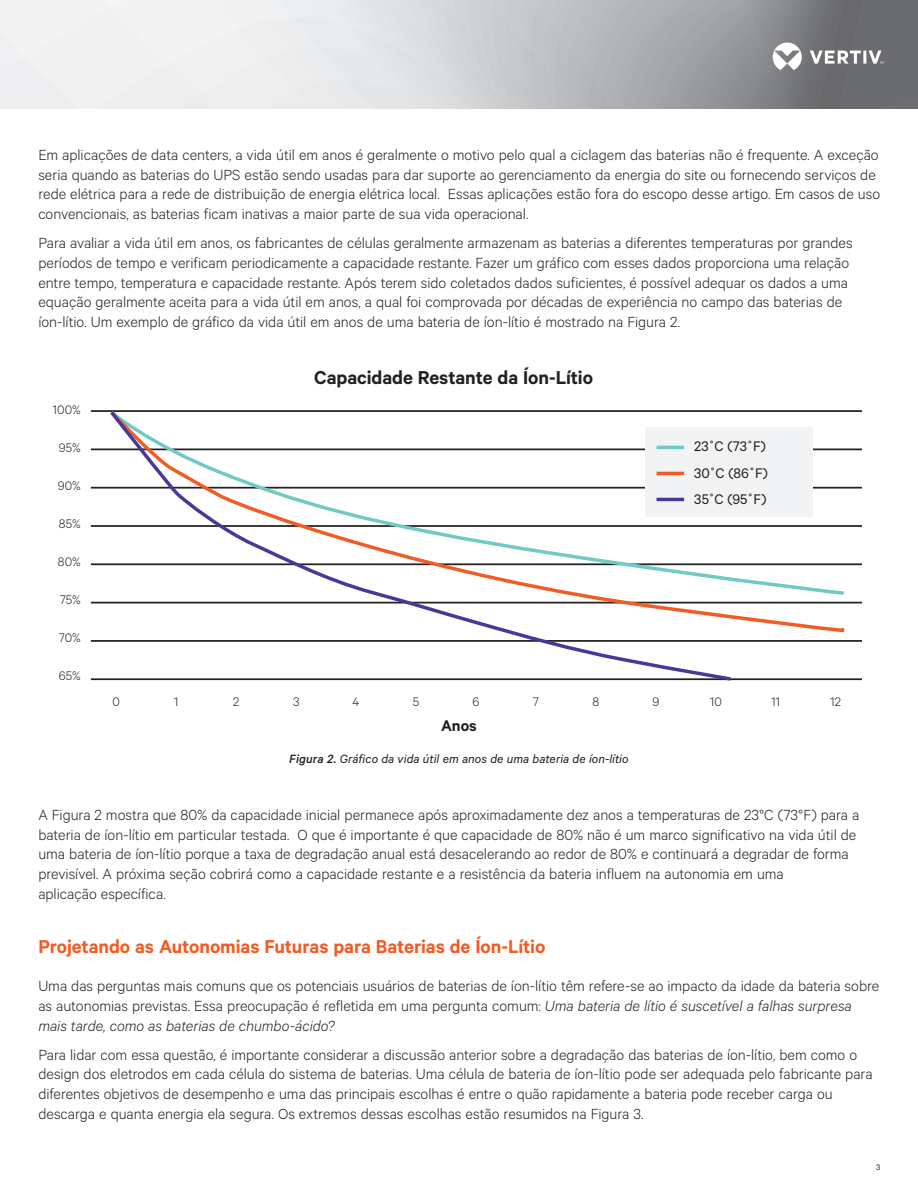
<style>
.page{position:relative;width:918px;height:1188px;background:#fff}
.page>*{position:absolute;margin:0;border:0;box-sizing:border-box;transform-origin:0 0}
.t1{font:600 21px "Calibre";letter-spacing:-.005em;color:#f15b24}
.t2{font:600 21px "Calibre";letter-spacing:-.005em;color:#231f20}
.t3{font:600 17.4px "Calibre";color:#231f20}
.t4{font:300 16.5px/19.8px "Calibre";color:#231f20}
.t5{font:15.6px/26.7px "Calibre";letter-spacing:.005em;color:#231f20}
.t6{font:300 13.95px "Calibre";letter-spacing:.005em;color:#231f20}
.t7{font:italic 13.5px "Calibre";letter-spacing:.005em;color:#231f20}
.t8{font:9px "Calibre";color:#231f20}
.s1{font-weight:500}
.s2{font-style:italic}
</style>
<div class="page">
<svg style="left:0;top:0;width:918px;height:109px"></svg>
<svg style="left:773px;top:43px;width:111px;height:27px"></svg>
<hr style="left:91px;top:410px;width:771px;height:2px;background:#231f20">
<hr style="left:91px;top:563px;width:771px;height:2px;background:#231f20">
<hr style="left:91px;top:487px;width:771px;height:2px;background:#231f20">
<hr style="left:91px;top:640px;width:771px;height:2px;background:#231f20">
<hr style="left:91px;top:449px;width:771px;height:1px;background:#231f20">
<hr style="left:91px;top:602px;width:771px;height:1px;background:#231f20">
<hr style="left:91px;top:525px;width:771px;height:2px;background:#231f20">
<hr style="left:91px;top:678px;width:771px;height:2px;background:#231f20">
<svg style="left:734px;top:410px;width:128px;height:231px"></svg>
<svg style="left:108px;top:410px;width:626px;height:271px"></svg>
<div style="left:645px;top:428px;width:168px;height:89px;background:#f2f3f4"></div>
<hr style="left:657px;top:446px;width:27px;height:3px;background:#71c9c5">
<hr style="left:657px;top:472px;width:27px;height:3px;background:#f15b24">
<hr style="left:657px;top:498px;width:27px;height:3px;background:#483897">
<p class="t4" style="left:38px;top:144px;width:843px">Em aplicações de data centers, a vida útil em anos é geralmente o motivo pelo qual a ciclagem das baterias não é frequente. A exceção seria quando as baterias do UPS estão sendo usadas para dar suporte ao gerenciamento da energia do site ou fornecendo serviços de rede elétrica para a rede de distribuição de energia elétrica local. Essas aplicações estão fora do escopo desse artigo. Em casos de uso convencionais, as baterias ficam inativas a maior parte de sua vida operacional.</p>
<p class="t4" style="left:38px;top:232px;width:816px">Para avaliar a vida útil em anos, os fabricantes de células geralmente armazenam as baterias a diferentes temperaturas por grandes períodos de tempo e verificam periodicamente a capacidade restante. Fazer um gráfico com esses dados proporciona uma relação entre tempo, temperatura e capacidade restante. Após terem sido coletados dados suficientes, é possível adequar os dados a uma equação geralmente aceita para a vida útil em anos, a qual foi comprovada por décadas de experiência no campo das baterias de íon-lítio. Um exemplo de gráfico da vida útil em anos de uma bateria de íon-lítio é mostrado na Figura 2.</p>
<p class="t6" style="left:53px;top:401px;width:30px">100%</p>
<p class="t6" style="left:59px;top:439px;width:23px">95%</p>
<p class="t6" style="left:58px;top:477px;width:25px">90%</p>
<p class="t6" style="left:59px;top:515px;width:23px">85%</p>
<p class="t6" style="left:58px;top:553px;width:24px">80%</p>
<p class="t6" style="left:60px;top:591px;width:22px">75%</p>
<p class="t6" style="left:59px;top:629px;width:23px">70%</p>
<p class="t6" style="left:59px;top:667px;width:24px">65%</p>
<p class="t2" style="left:314px;top:365px;width:280px">Capacidade Restante da Íon-Lítio</p>
<p class="t5" style="left:694px;top:432px;width:75px">23˚C (73˚F)<br>30˚C (86˚F)<br>35˚C (95˚F)</p>
<p class="t6" style="left:113px;top:693px;width:9px">0</p>
<p class="t6" style="left:174px;top:693px;width:6px">1</p>
<p class="t6" style="left:233px;top:693px;width:8px">2</p>
<p class="t6" style="left:293px;top:693px;width:8px">3</p>
<p class="t6" style="left:353px;top:693px;width:8px">4</p>
<p class="t6" style="left:413px;top:693px;width:8px">5</p>
<p class="t6" style="left:473px;top:693px;width:8px">6</p>
<p class="t6" style="left:533px;top:693px;width:7px">7</p>
<p class="t6" style="left:593px;top:693px;width:8px">8</p>
<p class="t6" style="left:652px;top:693px;width:8px">9</p>
<p class="t6" style="left:710px;top:693px;width:14px">10</p>
<p class="t6" style="left:771px;top:693px;width:11px">11</p>
<p class="t6" style="left:830px;top:693px;width:12px">12</p>
<p class="t3" style="left:441px;top:715px;width:37px">Anos</p>
<p class="t7" style="left:289px;top:751px;width:341px"><span class="s1">Figura 2.</span> Gráfico da vida útil em anos de uma bateria de íon-lítio</p>
<p class="t4" style="left:38px;top:804px;width:823px">A Figura 2 mostra que 80% da capacidade inicial permanece após aproximadamente dez anos a temperaturas de 23°C (73°F) para a bateria de íon-lítio em particular testada. O que é importante é que capacidade de 80% não é um marco significativo na vida útil de uma bateria de íon-lítio porque a taxa de degradação anual está desacelerando ao redor de 80% e continuará a degradar de forma previsível. A próxima seção cobrirá como a capacidade restante e a resistência da bateria influem na autonomia em uma<br>aplicação específica.</p>
<p class="t1" style="left:38px;top:934px;width:508px">Projetando as Autonomias Futuras para Baterias de Íon-Lítio</p>
<p class="t4" style="left:38px;top:975px;width:842px">Uma das perguntas mais comuns que os potenciais usuários de baterias de íon-lítio têm refere-se ao impacto da idade da bateria sobre as autonomias previstas. Essa preocupação é refletida em uma pergunta comum: <span class="s2">Uma bateria de lítio é suscetível a falhas surpresa mais tarde, como as baterias de chumbo-ácido?</span></p>
<p class="t4" style="left:38px;top:1044px;width:836px">Para lidar com essa questão, é importante considerar a discussão anterior sobre a degradação das baterias de íon-lítio, bem como o design dos eletrodos em cada célula do sistema de baterias. Uma célula de bateria de íon-lítio pode ser adequada pelo fabricante para diferentes objetivos de desempenho e uma das principais escolhas é entre o quão rapidamente a bateria pode receber carga ou descarga e quanta energia ela segura. Os extremos dessas escolhas estão resumidos na Figura 3.</p>
<p class="t8" style="left:876px;top:1162px;width:6px">3</p>
</div>
